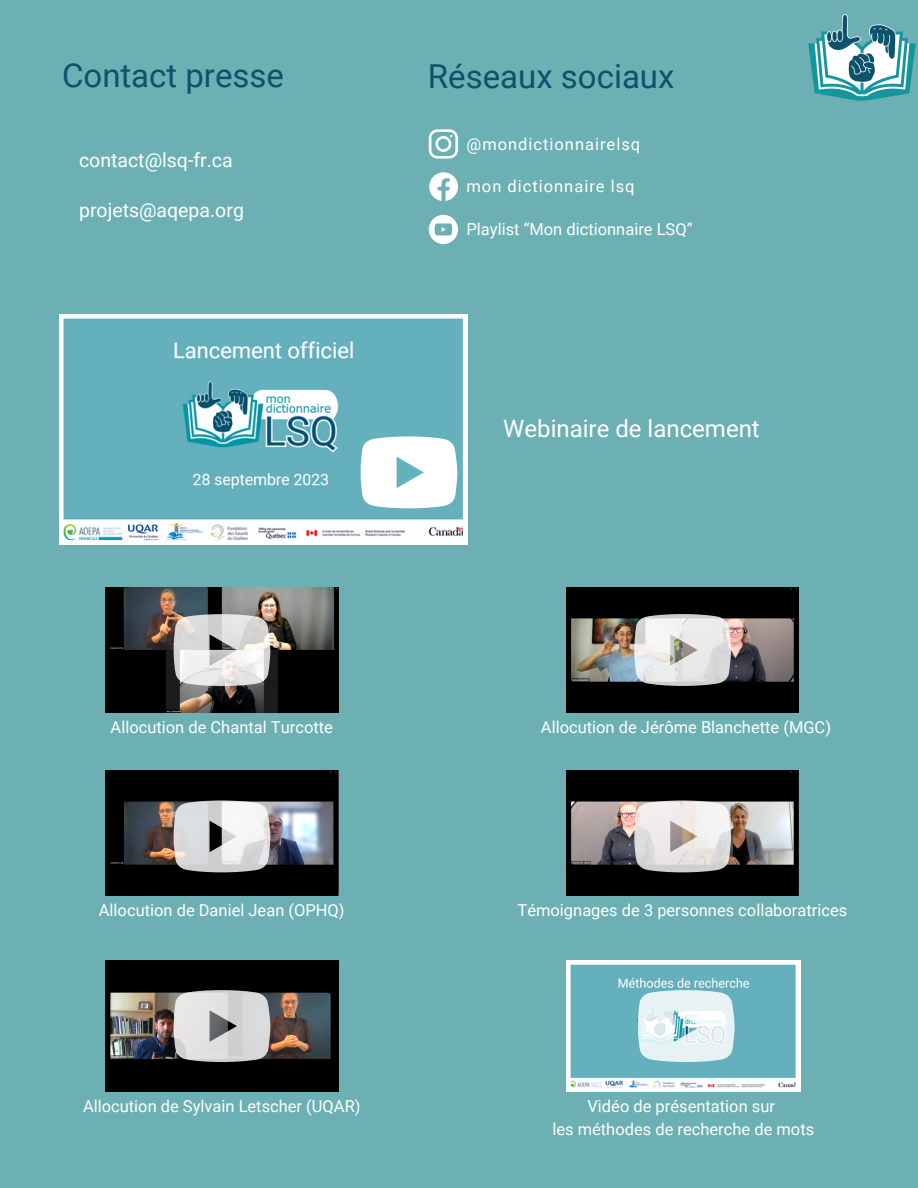
<style>
.page{position:relative;width:918px;height:1188px;background:#6cb0b4}
.page>*{position:absolute;margin:0;border:0;box-sizing:border-box;transform-origin:0 0}
.t1{font:33px "Roboto";color:#0c536b}
.t2{font:24px "Roboto";color:#fff}
.t3{font:19.5px "Roboto";color:#fff}
.t4{font:16.5px "Roboto";color:#fff}
.t5{font:16.5px "Roboto";letter-spacing:.06em;color:#fff}
</style>
<div class="page">
<svg style="left:59px;top:314px;width:408px;height:231px"></svg>
<img style="left:105px;top:588px;width:233px;height:124px">
<img style="left:105px;top:770px;width:233px;height:125px">
<img style="left:105px;top:960px;width:233px;height:132px">
<img style="left:566px;top:588px;width:233px;height:124px">
<img style="left:566px;top:770px;width:233px;height:125px">
<svg style="left:429px;top:129px;width:29px;height:30px"></svg>
<svg style="left:429px;top:172px;width:29px;height:29px"></svg>
<svg style="left:429px;top:215px;width:29px;height:29px"></svg>
<img style="left:808px;top:10px;width:108px;height:91px">
<svg style="left:361px;top:436px;width:96px;height:72px"></svg>
<svg style="left:174px;top:614px;width:96px;height:72px"></svg>
<svg style="left:174px;top:801px;width:96px;height:71px"></svg>
<svg style="left:174px;top:990px;width:96px;height:72px"></svg>
<svg style="left:634px;top:614px;width:97px;height:72px"></svg>
<svg style="left:634px;top:801px;width:97px;height:71px"></svg>
<svg style="left:566px;top:960px;width:234px;height:132px"></svg>
<p class="t1" style="left:62px;top:57px;width:224px">Contact presse</p>
<p class="t1" style="left:428px;top:58px;width:248px">Réseaux sociaux</p>
<p class="t3" style="left:79px;top:149px;width:155px">contact@lsq-fr.ca</p>
<p class="t3" style="left:79px;top:199px;width:166px">projets@aqepa.org</p>
<p class="t5" style="left:467px;top:134px;width:175px">@mondictionnairelsq</p>
<p class="t5" style="left:467px;top:177px;width:169px">mon dictionnaire lsq</p>
<p class="t4" style="left:467px;top:220px;width:228px">Playlist “Mon dictionnaire LSQ”</p>
<p class="t2" style="left:503px;top:414px;width:258px">Webinaire de lancement</p>
<p class="t4" style="left:111px;top:718px;width:224px">Allocution de Chantal Turcotte</p>
<p class="t4" style="left:541px;top:718px;width:292px">Allocution de Jérôme Blanchette (MGC)</p>
<p class="t4" style="left:99px;top:901px;width:247px">Allocution de Daniel Jean (OPHQ)</p>
<p class="t4" style="left:518px;top:901px;width:331px">Témoignages de 3 personnes collaboratrices</p>
<p class="t4" style="left:83px;top:1097px;width:279px">Allocution de Sylvain Letscher (UQAR)</p>
<p class="t4" style="left:588px;top:1097px;width:189px">Vidéo de présentation sur</p>
<p class="t4" style="left:552px;top:1120px;width:263px">les méthodes de recherche de mots</p>
</div>
